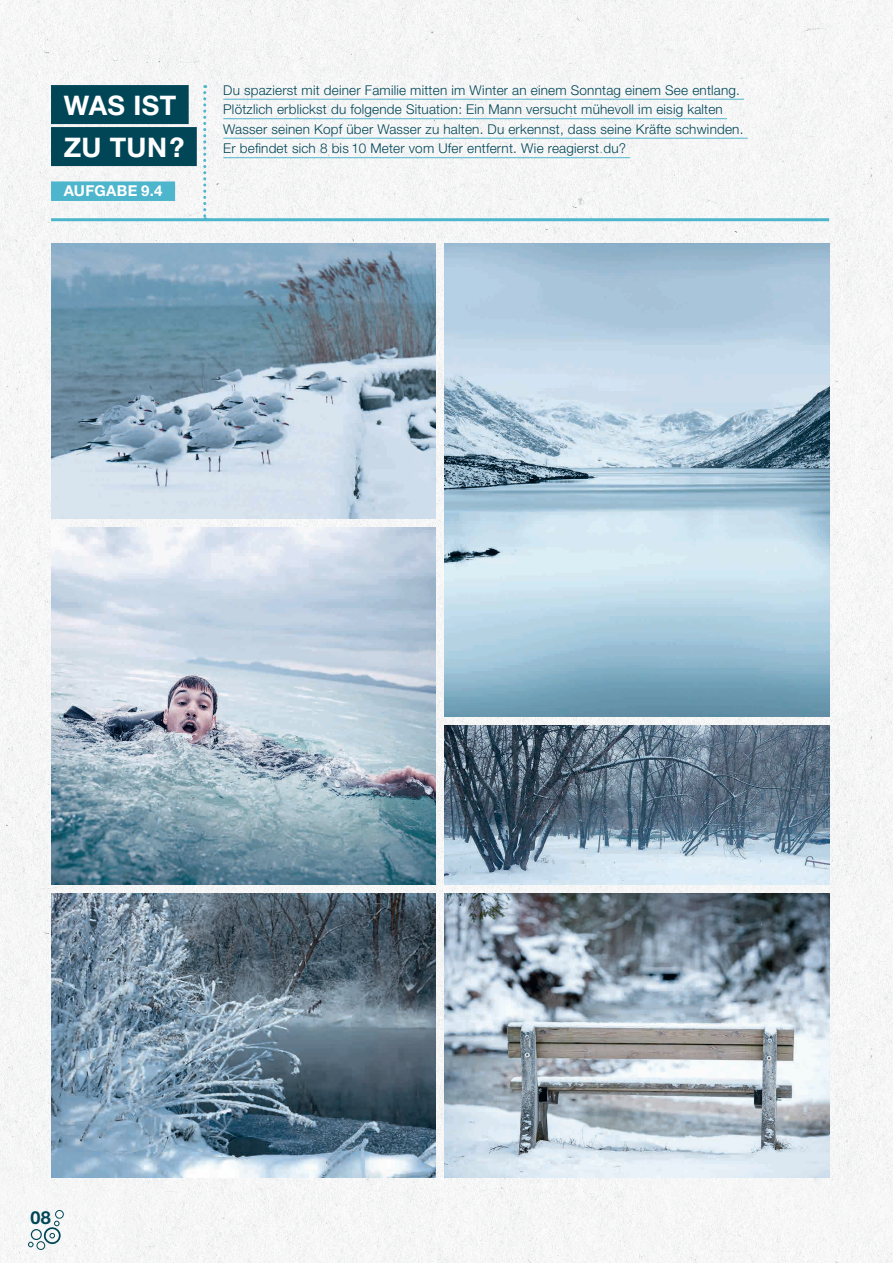
<style>
.page{position:relative;width:893px;height:1263px;background:#f5f6f6}
.page>*{position:absolute;margin:0;border:0;box-sizing:border-box;transform-origin:0 0}
.t1{font:700 27px/42px "Helvetica Neue LT";letter-spacing:.01em;color:#fff}
.t2{font:700 18px "Helvetica Neue LT";color:#004657}
.t3{font:700 15px "Helvetica Neue LT";letter-spacing:.025em;color:#fff}
.t4{font:300 13.5px/19.5px "Helvetica Neue LT";letter-spacing:.015em;color:#004657}
</style>
<div class="page">
<img style="left:444px;top:243px;width:385px;height:474px">
<img style="left:51px;top:527px;width:385px;height:357px">
<img style="left:51px;top:893px;width:385px;height:285px">
<img style="left:51px;top:243px;width:385px;height:276px">
<img style="left:444px;top:725px;width:385px;height:159px">
<hr style="left:51px;top:218px;width:778px;height:3px;background:#4eb6cc">
<div style="left:51px;top:85px;width:138px;height:39px;background:#004657"></div>
<div style="left:51px;top:127px;width:146px;height:39px;background:#004657"></div>
<div style="left:51px;top:181px;width:124px;height:20px;background:#4eb6cc"></div>
<hr style="left:223px;top:99px;width:521px;height:1px;background:#4eb6cc">
<hr style="left:223px;top:118px;width:504px;height:1px;background:#4eb6cc">
<hr style="left:223px;top:138px;width:525px;height:1px;background:#4eb6cc">
<hr style="left:223px;top:157px;width:407px;height:1px;background:#4eb6cc">
<svg style="left:203px;top:85px;width:3px;height:134px"></svg>
<img style="left:444px;top:893px;width:385px;height:285px">
<div style="left:31px;top:1229px;width:11px;height:11px;border:1px solid #004657;border-radius:50%"></div>
<div style="left:36px;top:1241px;width:9px;height:9px;border:1px solid #004657;border-radius:50%"></div>
<div style="left:55px;top:1210px;width:9px;height:9px;border:1px solid #004657;border-radius:4px"></div>
<svg style="left:28px;top:1242px;width:5px;height:5px"></svg>
<svg style="left:42px;top:1221px;width:20px;height:25px"></svg>
<h1 class="t1" style="left:64px;top:84px;width:122px">WAS IST<br>ZU TUN?</h1>
<p class="t3" style="left:64px;top:182px;width:100px">AUFGABE 9.4</p>
<p class="t4" style="left:223px;top:80px;width:522px">Du spazierst mit deiner Familie mitten im Winter an einem Sonntag einem See entlang.<br>Plötzlich erblickst du folgende Situation: Ein Mann versucht mühevoll im eisig kalten Wasser seinen Kopf über Wasser zu halten. Du erkennst, dass seine Kräfte schwinden.<br>Er befindet sich 8 bis 10 Meter vom Ufer entfernt. Wie reagierst du?</p>
<h2 class="t2" style="left:31px;top:1206px;width:22px">08</h2>
</div>
